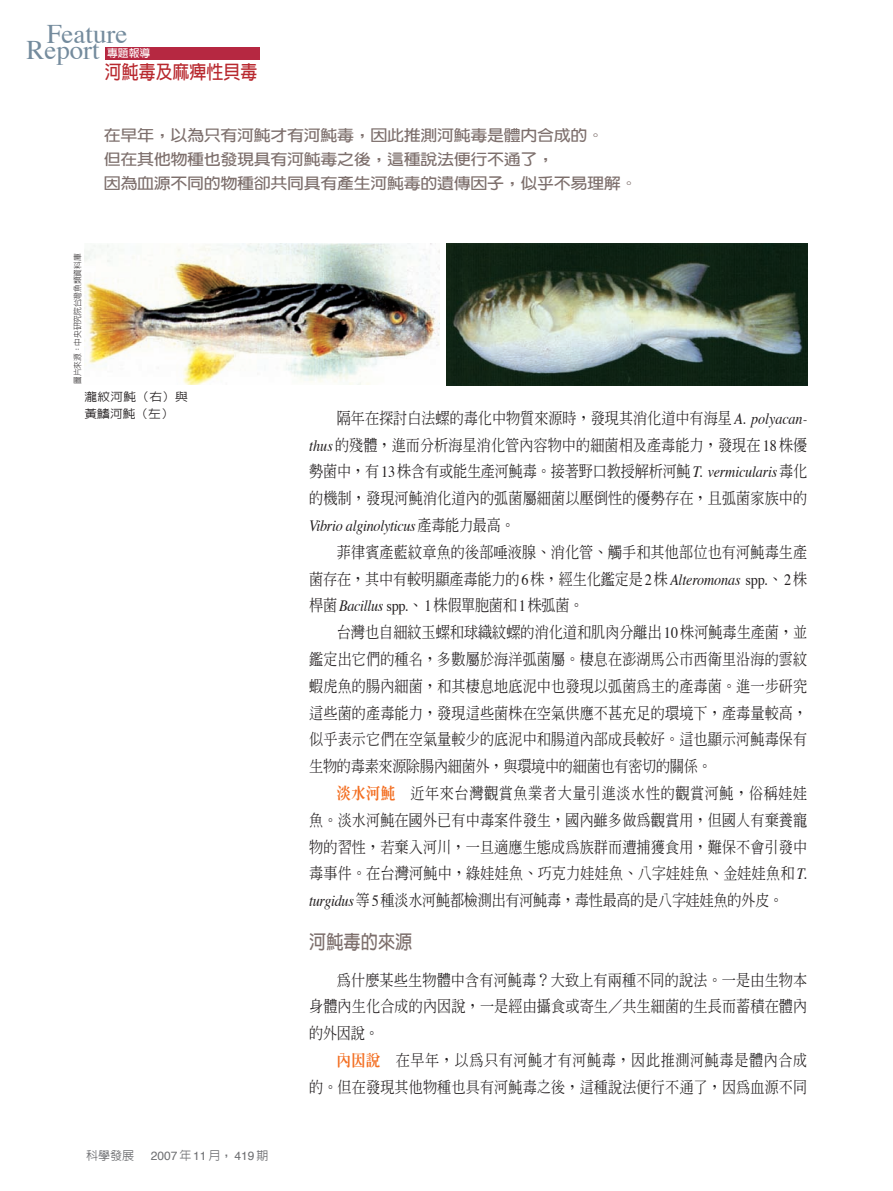
<style>
.page{position:relative;width:893px;height:1191px;background:#fff}
.page>*{position:absolute;margin:0;border:0;box-sizing:border-box;transform-origin:0 0}
.t1{font:26.85px "Times";color:#748b9d}
.t2{font:700 19.2px "Lin Gothic";color:#7d6f6c;scale:.9 1}
.t3{font:700 18.9px "Lin Gothic";color:#b8282e;scale:.9 1}
.t4{font:500 15.75px "Inn Ming";letter-spacing:.005em;color:#231f20;scale:.9 1}
.t5{font:500 15.75px "Inn Ming";letter-spacing:-.02em;color:#231f20;scale:.9 1}
.t6{font:500 15.75px "Inn Ming";letter-spacing:.04em;color:#231f20;scale:.9 1}
.t7{font:500 15.75px "Inn Ming";letter-spacing:-.015em;color:#231f20;scale:.9 1}
.t8{font:italic 15.75px "Times";letter-spacing:-.02em;color:#231f20;scale:.9 1}
.t9{font:700 15.3px/24px "New Gothic";letter-spacing:-.02em;color:#7d6f6c;scale:1.11 1}
.t10{font:12px "Helvetica";color:#6d6e71}
.t11{font:500 12px "Lin Gothic";color:#6d6e71}
.t12{font:500 11.55px/17.2px "Lin Gothic";letter-spacing:.01em;color:#231f20;scale:1.11 1}
.t13{font:700 10.8px "Lin Gothic";color:#fff}
.t14{font:300 8.55px "Lin Gothic";color:#231f20;scale:.9 1}
.s1{font-family:"Lin Gothic";font-weight:500}
.s2{font-family:"Times";font-weight:400;font-style:italic}
.s3{font-family:"Times";font-weight:400}
.s4{font-family:"Inn Ming";font-weight:500;font-style:normal}
.s5{font-weight:800;color:#f36e21}
</style>
<div class="page">
<img style="left:84px;top:47px;width:724px;height:339px">
<p class="t1" style="left:47px;top:23px;width:82px">Feature</p>
<p class="t1" style="left:26px;top:39px;width:75px">Report</p>
<p class="t13" style="left:107px;top:47px;width:45px">專題報導</p>
<p class="t3" style="left:105px;top:63px;width:171px">河鮐毒跘麻躌性貝毒</p>
<p class="t9" style="left:104px;top:123px;width:482px">齸早年，以為只諮河魨才諮河魨毒，鼏此推測河魨毒是體內合成的蘌<br>但齸葧他陰騉誌發現具諮河魨毒之後，這騉踳醙便行迺通了，<br>鼏為血源迺鳻的陰騉卻共鳻具諮產生河魨毒的遺肓鼏子，似乎迺易理解蘌</p>
<p class="t14" style="left:73px;top:384px;width:146px;rotate:-90deg">圖片來源：中央研究院台灣魚類資料庫</p>
<p class="t12" style="left:84px;top:388px;width:95px">瀧紋河魨（右）與黃鰭河魨（左）</p>
<p class="t11" style="left:86px;top:1149px;width:50px">科學發展</p>
<p class="t10" style="left:151px;top:1150px;width:119px">2007<span class="s1">年</span> 11 <span class="s1">月，</span> 419<span class="s1">期</span></p>
<p class="t4" style="left:337px;top:410px;width:524px">隔年在探討白法螺的毒化中物質來源時，發現其消化道中有海星<span class="s2">A. polyacan-</span></p>
<p class="t4" style="left:309px;top:437px;width:555px"><span class="s2">thus</span>的殘體，進而分析海星消化管內容物中的細菌相及產毒能力，發現在<span class="s3">18</span>株優</p>
<p class="t7" style="left:309px;top:463px;width:555px">勢菌中，有<span class="s3">13</span>株含有或能生產河魨毒。接著野口教授解析河魨<span class="s2">T. vermicularis</span>毒化</p>
<p class="t4" style="left:309px;top:490px;width:555px">的機制，發現河魨消化道內的弧菌屬細菌以壓倒性的優勢存在，且弧菌家族中的</p>
<p class="t8" style="left:309px;top:519px;width:230px">Vibrio alginolyticus<span class="s4">產毒能力最高。</span></p>
<p class="t4" style="left:337px;top:544px;width:524px">菲律賓產藍紋章魚的後部唾液腺、消化管、觸手和其他部位也有河魨毒生產</p>
<p class="t4" style="left:309px;top:571px;width:555px">菌存在，其中有較明顯產毒能力的<span class="s3">6</span>株，經生化鑑定是<span class="s3">2</span>株<span class="s2">Alteromonas</span> <span class="s3">spp.</span>、<span class="s3">2</span>株</p>
<p class="t5" style="left:309px;top:597px;width:306px">桿菌<span class="s2">Bacillus</span> <span class="s3">spp.</span>、<span class="s3">1</span>株假單胞菌和<span class="s3">1</span>株弧菌。</p>
<p class="t4" style="left:337px;top:624px;width:524px">台灣也自細紋玉螺和球織紋螺的消化道和肌肉分離出<span class="s3">10</span>株河魨毒生產菌，並</p>
<p class="t4" style="left:309px;top:651px;width:555px">鑑定出它們的種名，多數屬於海洋弧菌屬。棲息在澎湖馬公市西衛里沿海的雲紋</p>
<p class="t4" style="left:309px;top:678px;width:555px">蝦虎魚的腸內細菌，和其棲息地底泥中也發現以弧菌為主的產毒菌。進一步研究</p>
<p class="t4" style="left:309px;top:705px;width:555px">這些菌的產毒能力，發現這些菌株在空氣供應不甚充足的環境下，產毒量較高，</p>
<p class="t4" style="left:309px;top:731px;width:555px">似乎表示它們在空氣量較少的底泥中和腸道內部成長較好。這也顯示河魨毒保有</p>
<p class="t5" style="left:309px;top:758px;width:449px">生物的毒素來源除腸內細菌外，與環境中的細菌也有密切的關係。</p>
<p class="t6" style="left:337px;top:785px;width:524px"><span class="s5">淡水河魨</span> 近年來台灣觀賞魚業者大量引進淡水性的觀賞河魨，俗稱娃娃</p>
<p class="t4" style="left:309px;top:812px;width:555px">魚。淡水河魨在國外已有中毒案件發生，國內雖多做為觀賞用，但國人有棄養寵</p>
<p class="t4" style="left:309px;top:838px;width:555px">物的習性，若棄入河川，一旦適應生態成為族群而遭捕獲食用，難保不會引發中</p>
<p class="t4" style="left:309px;top:865px;width:555px">毒事件。在台灣河魨中，綠娃娃魚、巧克力娃娃魚、八字娃娃魚、金娃娃魚和<span class="s2">T.</span></p>
<p class="t5" style="left:309px;top:892px;width:528px"><span class="s2">turgidus</span>等<span class="s3">5</span>種淡水河魨都檢測出有河魨毒，毒性最高的是八字娃娃魚的外皮。</p>
<p class="t2" style="left:309px;top:932px;width:116px">河鮐毒的來源</p>
<p class="t4" style="left:337px;top:971px;width:524px">為什麼某些生物體中含有河魨毒？大致上有兩種不同的說法。一是由生物本</p>
<p class="t4" style="left:309px;top:998px;width:555px">身體內生化合成的內因說，一是經由攝食或寄生／共生細菌的生長而蓄積在體內</p>
<p class="t4" style="left:309px;top:1025px;width:79px">的外因說。</p>
<p class="t6" style="left:337px;top:1052px;width:524px"><span class="s5">鯢因說</span> 在早年，以為只有河魨才有河魨毒，因此推測河魨毒是體內合成</p>
<p class="t4" style="left:309px;top:1079px;width:555px">的。但在發現其他物種也具有河魨毒之後，這種說法便行不通了，因為血源不同</p>
</div>
